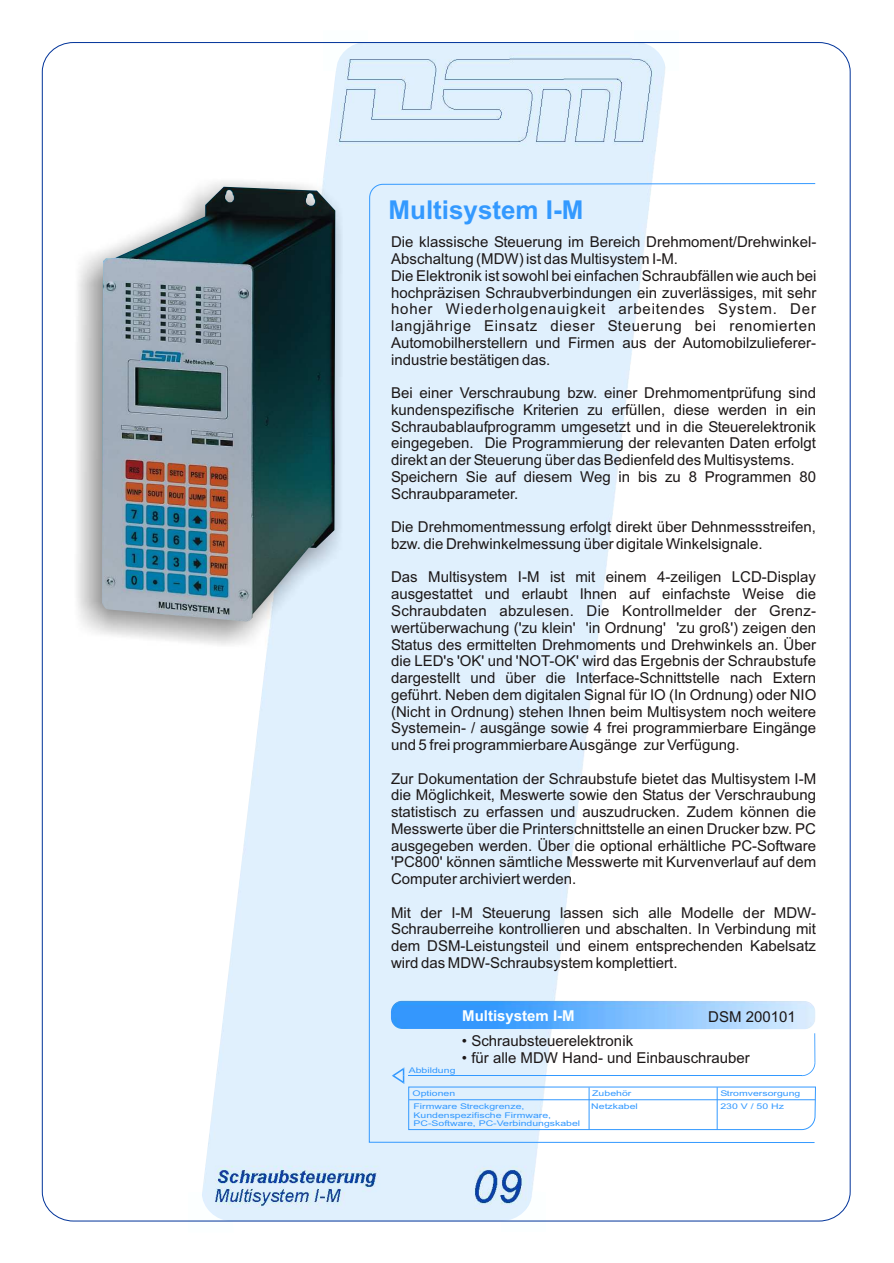
<style>
.page{position:relative;width:894px;height:1263px;background:#fff}
.page>*{position:absolute;margin:0;border:0;box-sizing:border-box;transform-origin:0 0}
.t1{font:700 25.95px "Arial";color:#39f}
.t2{font:15px/16.8px "Arial";color:#1c1717}
.t3{font:700 15px "Arial";color:#fcffff}
.t4{font:7.8px/8.7px "Arial";color:#39f;scale:1.34 1}
</style>
<div class="page">
<img style="left:202px;top:142px;width:455px;height:1077px">
<svg style="left:327px;top:44px;width:339px;height:98px;background:#daebf8"></svg>
<svg style="left:501px;top:1192px;width:45px;height:30px"></svg>
<svg style="left:189px;top:1192px;width:44px;height:30px"></svg>
<svg style="left:368px;top:183px;width:448px;height:960px"></svg>
<img style="left:391px;top:1001px;width:425px;height:28px;border-radius:11px">
<svg style="left:392px;top:1033px;width:424px;height:97px"></svg>
<hr style="left:409px;top:1099px;width:406px;height:1px;background:#39f">
<hr style="left:589px;top:1087px;width:1px;height:43px;background:#39f">
<hr style="left:717px;top:1087px;width:1px;height:43px;background:#39f">
<img style="left:77px;top:179px;width:266px;height:470px">
<img style="left:102px;top:187px;width:233px;height:435px">
<h1 class="t1" style="left:389px;top:200px;width:196px">Multisystem I-M</h1>
<p class="t2" style="left:391px;top:235px;width:427px">Die klassische Steuerung im Bereich Drehmoment/Drehwinkel-Abschaltung (MDW) ist das Multisystem I-M.<br>Die Elektronik ist sowohl bei einfachen Schraubfällen wie auch bei hochpräzisen Schraubverbindungen ein zuverlässiges, mit sehr hoher Wiederholgenauigkeit arbeitendes System. Der langjährige Einsatz dieser Steuerung bei renomierten Automobilherstellern und Firmen aus der Automobilzulieferer&shy;industrie bestätigen das.</p>
<p class="t2" style="left:391px;top:386px;width:426px">Bei einer Verschraubung bzw. einer Drehmomentprüfung sind kundenspezifische Kriterien zu erfüllen, diese werden in ein Schraubablaufprogramm umgesetzt und in die Steuerelektronik eingegeben. Die Programmierung der relevanten Daten erfolgt direkt an der Steuerung über das Bedienfeld des Multisystems.<br>Speichern Sie auf diesem Weg in bis zu 8 Programmen 80<br>Schraubparameter.</p>
<p class="t2" style="left:391px;top:520px;width:426px">Die Drehmomentmessung erfolgt direkt über Dehnmessstreifen, bzw. die Drehwinkelmessung über digitale Winkelsignale.</p>
<p class="t2" style="left:391px;top:570px;width:427px;text-align:justify">Das Multisystem I-M ist mit einem 4-zeiligen LCD-Display ausgestattet und erlaubt Ihnen auf einfachste Weise die Schraubdaten abzulesen. Die Kontrollmelder der Grenz&shy;wertüberwachung ('zu klein' 'in Ordnung' 'zu groß') zeigen den Status des ermittelten Drehmoments und Drehwinkels an. Über die LED's 'OK' und 'NOT-OK' wird das Ergebnis der Schraubstufe dargestellt und über die Interface-Schnittstelle nach Extern geführt. Neben dem digitalen Signal für IO (In Ordnung) oder NIO (Nicht in Ordnung) stehen Ihnen beim Multisystem noch weitere Systemein- / ausgänge sowie 4 frei programmierbare Eingänge und 5 frei programmierbare Ausgänge zur Verfügung.</p>
<p class="t2" style="left:391px;top:771px;width:427px;text-align:justify">Zur Dokumentation der Schraubstufe bietet das Multisystem I-M die Möglichkeit, Meswerte sowie den Status der Verschraubung statistisch zu erfassen und auszudrucken. Zudem können die Messwerte über die Printerschnittstelle an einen Drucker bzw. PC ausgegeben werden. Über die optional erhältliche PC-Software 'PC800' können sämtliche Messwerte mit Kurvenverlauf auf dem Computer archiviert werden.</p>
<p class="t2" style="left:391px;top:905px;width:427px;text-align:justify">Mit der I-M Steuerung lassen sich alle Modelle der MDW-Schrauberreihe kontrollieren und abschalten. In Verbindung mit dem DSM-Leistungsteil und einem entsprechenden Kabelsatz wird das MDW-Schraubsystem komplettiert.</p>
<p class="t3" style="left:462px;top:1011px;width:114px">Multisystem I-M</p>
<p class="t2" style="left:462px;top:1034px;width:173px">• Schraubsteuerelektronik</p>
<p class="t2" style="left:462px;top:1051px;width:289px">• für alle MDW Hand- und Einbauschrauber</p>
<p class="t4" style="left:409px;top:1067px;width:36px">Abbildung</p>
<p class="t2" style="left:708px;top:1009px;width:89px">DSM 200101</p>
<p class="t4" style="left:413px;top:1090px;width:33px">Optionen</p>
<p class="t4" style="left:592px;top:1090px;width:31px">Zubehör</p>
<p class="t4" style="left:720px;top:1090px;width:61px">Stromversorgung</p>
<p class="t4" style="left:414px;top:1102px;width:84px">Firmware Streckgrenze,</p>
<p class="t4" style="left:591px;top:1102px;width:36px">Netzkabel</p>
<p class="t4" style="left:414px;top:1111px;width:126px">Kundenspezifische Firmware,<br>PC-Software, PC-Verbindungskabel</p>
<p class="t4" style="left:720px;top:1102px;width:49px">230 V / 50 Hz</p>
</div>
